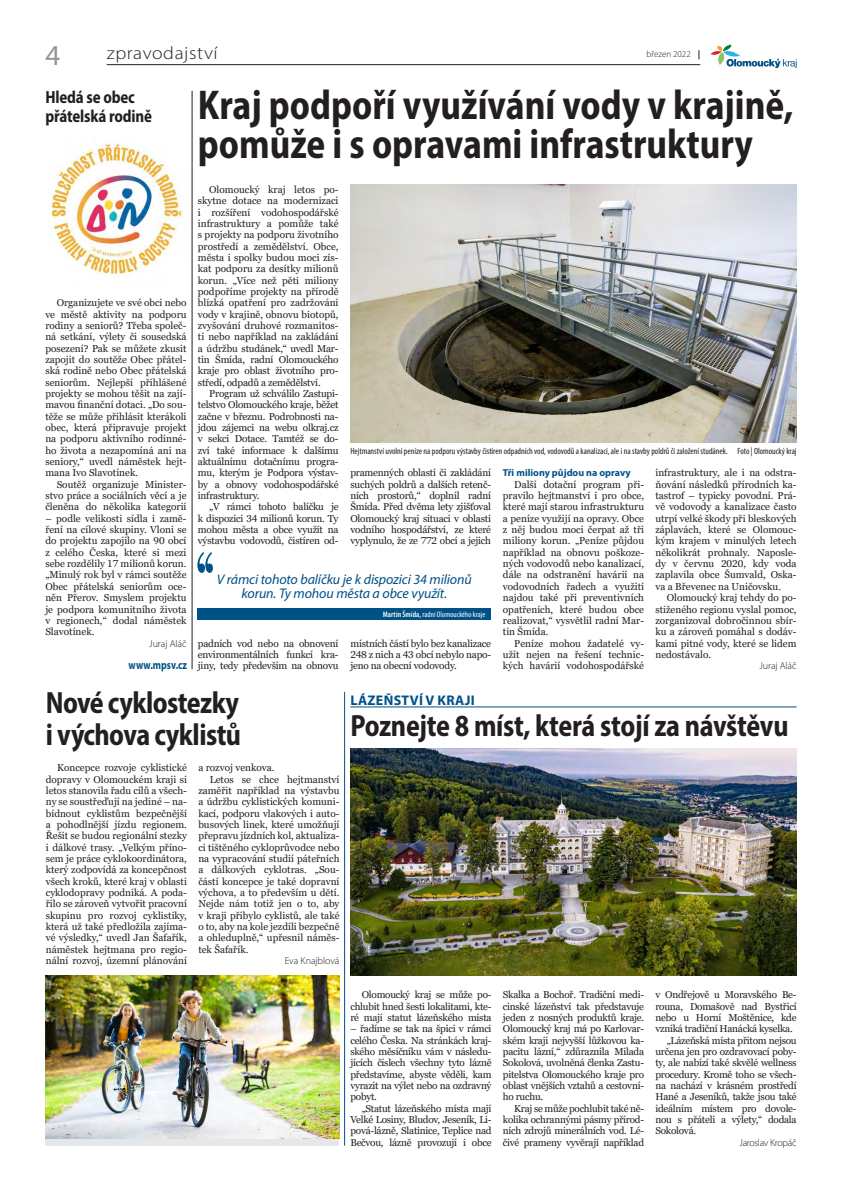
<style>
.page{position:relative;width:842px;height:1191px;background:#fff}
.page>*{position:absolute;margin:0;border:0;box-sizing:border-box;transform-origin:0 0}
.Otvírák{font:700 semi-condensed 41.8px/39px "Myriad Pro";color:#231f20;scale:.91 1}
.Podval{font:700 semi-condensed 30.8px/32px "Myriad Pro";letter-spacing:-.015em;color:#231f20;scale:.91 1}
.Mezititulek{font:29px "Myriad Pro";color:#939598}
.t1{font:300 18px "Myriad Pro";letter-spacing:.03em;color:#231f20;scale:1.1 1}
.Podval-2{font:700 semi-condensed 17.6px/19px "Myriad Pro";letter-spacing:-.01em;color:#231f20;scale:.91 1}
.Citace{font:italic 14px/14px "Myriad Pro";letter-spacing:-.01em;color:#005187;text-align:center}
.t2{font:700 14px "Myriad Pro";letter-spacing:.02em;color:#005187}
.Perex{font:700 12px "Myriad Pro";color:#005187;scale:.8 1}
.Chleba{font:10px/11.3px "Georgia Pro";letter-spacing:-.02em;color:#231f20;text-align:justify}
.Chleba-2{font:300 10px "Myriad Pro";letter-spacing:-.01em;color:#231f20}
.Mezititulek-2{font:700 10px "Myriad Pro";color:#005187}
.Chleba-3{font:10px "Georgia Pro";color:#231f20}
.Chleba-4{font:300 10px "Myriad Pro";letter-spacing:-.03em;color:#231f20}
.Popisek_fotografie{font:condensed 9px "Myriad Pro";color:#231f20}
.t3{font:300 9px "Myriad Pro";color:#231f20}
.t4{font:700 9px "Myriad Pro";color:#231f20}
.Citace-2{font:condensed 8px "Myriad Pro";letter-spacing:.01em;color:#fff}
.s1{font-weight:600}
</style>
<div class="page">
<hr style="left:107px;top:64px;width:593px;height:1px;background:#231f20">
<svg style="left:711px;top:44px;width:86px;height:24px"></svg>
<hr style="left:344px;top:692px;width:1px;height:453px;background:#005187">
<svg style="left:197px;top:552px;width:16px;height:21px"></svg>
<div style="left:197px;top:608px;width:294px;height:12px;background:#005187"></div>
<img style="left:350px;top:184px;width:447px;height:258px">
<hr style="left:350px;top:707px;width:447px;height:1px;background:#005187">
<img style="left:350px;top:748px;width:447px;height:227px">
<div style="left:45px;top:975px;width:294px;height:170px;background:#e6e7e9"></div>
<img style="left:45px;top:975px;width:294px;height:163px">
<hr style="left:192px;top:91px;width:1px;height:578px;background:#231f20">
<img style="left:50px;top:142px;width:133px;height:134px">
<p class="Mezititulek" style="left:45px;top:37px;width:16px">4</p>
<p class="t1" style="left:107px;top:42px;width:102px">zpravodajství</p>
<p class="t4" style="left:698px;top:48px;width:4px">|</p>
<p class="Otvírák" style="left:198px;top:84px;width:656px">Kraj podpoří využívání vody v krajině, pomůže i s opravami infrastruktury</p>
<p class="t3" style="left:646px;top:48px;width:46px">březen 2022</p>
<p class="Podval-2" style="left:45px;top:87px;width:119px">Hledá se obec přátelská rodině</p>
<p class="Chleba" style="left:45px;top:297px;width:143px;text-indent:11px">Organizujete ve své obci nebo ve městě aktivity na podporu rodiny a seniorů? Třeba společ&shy;ná setkání, výlety či sousedská posezení? Pak se můžete zkusit zapojit do soutěže Obec přátel&shy;ská rodině nebo Obec přátelská seniorům. Nejlepší přihlášené projekty se mohou těšit na zají&shy;mavou finanční dotaci. „Do sou&shy;těže se může přihlásit kterákoli obec, která připravuje projekt na podporu aktivního rodinné&shy;ho života a nezapomíná ani na seniory,“ uvedl náměstek hejt&shy;mana Ivo Slavotínek.</p>
<p class="Chleba" style="left:45px;top:479px;width:143px;text-indent:11px">Soutěž organizuje Minister&shy;stvo práce a sociálních věcí a je členěna do několika kategorií</p>
<p class="Chleba" style="left:45px;top:513px;width:143px">– podle velikosti sídla i zamě&shy;ření na cílové skupiny. Vloni se do projektu zapojilo na 90 obcí z celého Česka, které si mezi sebe rozdělily 17 milionů korun. „Minulý rok byl v rámci soutěže Obec přátelská seniorům oce&shy;něn Přerov. Smyslem projektu je podpora komunitního života v regionech,“ dodal náměstek Slavotínek.</p>
<p class="Chleba-2" style="left:149px;top:637px;width:39px">Juraj Aláč</p>
<p class="Perex" style="left:129px;top:657px;width:74px">www.mpsv.cz</p>
<p class="Chleba" style="left:198px;top:184px;width:142px;text-indent:11px">Olomoucký kraj letos po&shy;skytne dotace na modernizaci i rozšíření vodohospodářské infrastruktury a pomůže také s projekty na podporu životního prostředí a zemědělství. Obce, města i spolky budou moci zís&shy;kat podporu za desítky milionů korun. „Více než pěti miliony podpoříme projekty na přírodě blízká opatření pro zadržování vody v krajině, obnovu biotopů, zvyšování druhové rozmanitos&shy;ti nebo například na zakládání a údržbu studánek,“ uvedl Mar&shy;tin Šmída, radní Olomouckého kraje pro oblast životního pro&shy;středí, odpadů a zemědělství.</p>
<p class="Chleba" style="left:198px;top:388px;width:142px;text-indent:11px">Program už schválilo Zastupi&shy;telstvo Olomouckého kraje, běžet začne v březnu. Podrobnosti na&shy;jdou zájemci na webu olkraj.cz v sekci Dotace. Tamtéž se do&shy;zví také informace k dalšímu aktuálnímu dotačnímu progra&shy;mu, kterým je Podpora výstav&shy;by a obnovy vodohospodářské infrastruktury.</p>
<p class="Chleba" style="left:198px;top:502px;width:142px;text-indent:11px">„V rámci tohoto balíčku je k dispozici 34 milionů korun. Ty mohou města a obce využít na výstavbu vodovodů, čistíren od-</p>
<p class="Popisek_fotografie" style="left:350px;top:445px;width:448px">Hejtmanství uvolní peníze na podporu výstavby čistíren odpadních vod, vodovodů a kanalizací, ale i na stavby poldrů či založení studánek. Foto | Olomoucký kraj</p>
<p class="Chleba" style="left:655px;top:467px;width:143px">infrastruktury, ale i na odstra&shy;ňování následků přírodních ka&shy;tastrof – typicky povodní. Prá&shy;vě vodovody a kanalizace často utrpí velké škody při bleskových záplavách, které se Olomouc&shy;kým krajem v minulých letech několikrát prohnaly. Naposle&shy;dy v červnu 2020, kdy voda zaplavila obce Šumvald, Oska&shy;va a Břevenec na Uničovsku.</p>
<p class="Chleba" style="left:655px;top:592px;width:143px;text-indent:11px">Olomoucký kraj tehdy do po&shy;stiženého regionu vyslal pomoc, zorganizoval dobročinnou sbír&shy;ku a zároveň pomáhal s dodáv&shy;kami pitné vody, které se lidem nedostávalo.</p>
<p class="Chleba-2" style="left:759px;top:660px;width:39px">Juraj Aláč</p>
<p class="Chleba" style="left:350px;top:468px;width:142px">pramenných oblastí či zakládání suchých poldrů a dalších retenč&shy;ních prostorů,“ doplnil radní Šmída. Před dvěma lety zjišťoval Olomoucký kraj situaci v oblasti vodního hospodářství, ze které vyplynulo, že ze 772 obcí a jejich</p>
<p class="Mezititulek-2" style="left:503px;top:466px;width:129px">Tři miliony půjdou na opravy</p>
<p class="Chleba" style="left:503px;top:479px;width:143px;text-indent:11px">Další dotační program při&shy;pravilo hejtmanství i pro obce, které mají starou infrastrukturu a peníze využijí na opravy. Obce z něj budou moci čerpat až tři miliony korun. „Peníze půjdou například na obnovu poškoze&shy;ných vodovodů nebo kanalizací, dále na odstranění havárií na vodovodních řadech a využití najdou také při preventivních opatřeních, které budou obce realizovat,“ vysvětlil radní Mar&shy;tin Šmída.</p>
<p class="Chleba" style="left:503px;top:638px;width:143px;text-indent:11px">Peníze mohou žadatelé vy&shy;užít nejen na řešení technic&shy;kých havárií vodohospodářské</p>
<p class="Citace" style="left:217px;top:572px;width:256px">V rámci tohoto balíčku je k dispozici 34 milionů korun. Ty mohou města a obce využít.</p>
<p class="Citace-2" style="left:383px;top:610px;width:104px"><span class="s1">Martin Šmída,</span> radní Olomouckého kraje</p>
<p class="Chleba" style="left:350px;top:638px;width:142px">místních částí bylo bez kanalizace 248 z nich a 43 obcí nebylo napo&shy;jeno na obecní vodovody.</p>
<p class="Chleba" style="left:198px;top:638px;width:142px">padních vod nebo na obnovení environmentálních funkcí kra&shy;jiny, tedy především na obnovu</p>
<p class="Podval" style="left:46px;top:685px;width:216px">Nové cyklostezky i výchova cyklistů</p>
<p class="Chleba" style="left:46px;top:762px;width:143px;text-indent:11px">Koncepce rozvoje cyklistické dopravy v Olomouckém kraji si letos stanovila řadu cílů a všech&shy;ny se soustřeďují na jediné – na&shy;bídnout cyklistům bezpečnější a pohodlnější jízdu regionem.<br>Řešit se budou regionální stezky i dálkové trasy. „Velkým příno&shy;sem je práce cyklokoordinátora, který zodpovídá za koncepčnost všech kroků, které kraj v oblasti cyklodopravy podniká. A poda&shy;řilo se zároveň vytvořit pracovní skupinu pro rozvoj cyklistiky, která už také předložila zajíma&shy;vé výsledky,“ uvedl Jan Šafařík, náměstek hejtmana pro regio&shy;nální rozvoj, územní plánování</p>
<p class="Chleba-3" style="left:198px;top:762px;width:78px">a rozvoj venkova.</p>
<p class="Chleba" style="left:198px;top:774px;width:143px;text-indent:11px">Letos se chce hejtmanství zaměřit například na výstavbu a údržbu cyklistických komuni&shy;kací, podporu vlakových i auto&shy;busových linek, které umožňují přepravu jízdních kol, aktualiza&shy;ci tištěného cykloprůvodce nebo na vypracování studií páteřních a dálkových cyklotras. „Sou&shy;částí koncepce je také dopravní výchova, a to především u dětí.<br>Nejde nám totiž jen o to, aby v kraji přibylo cyklistů, ale také o to, aby na kole jezdili bezpečně a ohleduplně,“ upřesnil náměs&shy;tek Šafařík.</p>
<p class="Chleba-2" style="left:285px;top:954px;width:56px">Eva Knajblová</p>
<p class="t2" style="left:351px;top:691px;width:126px">LÁZEŇSTVÍ V KRAJI</p>
<p class="Podval" style="left:350px;top:708px;width:483px">Poznejte 8 míst, která stojí za návštěvu</p>
<p class="Chleba" style="left:350px;top:989px;width:143px;text-indent:11px">Olomoucký kraj se může po&shy;chlubit hned šesti lokalitami, kte&shy;ré mají statut lázeňského místa</p>
<p class="Chleba" style="left:350px;top:1023px;width:143px">– řadíme se tak na špici v rámci celého Česka. Na stránkách kraj&shy;ského měsíčníku vám v následu&shy;jících číslech všechny tyto lázně představíme, abyste věděli, kam vyrazit na výlet nebo na ozdravný pobyt.</p>
<p class="Chleba" style="left:350px;top:1102px;width:143px;text-indent:11px">„Statut lázeňského místa mají Velké Losiny, Bludov, Jeseník, Li&shy;pová-lázně, Slatinice, Teplice nad Bečvou, lázně provozují i obce</p>
<p class="Chleba" style="left:503px;top:989px;width:143px">Skalka a Bochoř. Tradiční medi&shy;cinské lázeňství tak představuje jeden z nosných produktů kraje.<br>Olomoucký kraj má po Karlovar&shy;ském kraji nejvyšší lůžkovou ka&shy;pacitu lázní,“ zdůraznila Milada Sokolová, uvolněná členka Zastu&shy;pitelstva Olomouckého kraje pro oblast vnějších vztahů a cestovní&shy;ho ruchu.</p>
<p class="Chleba" style="left:503px;top:1102px;width:143px;text-indent:11px">Kraj se může pochlubit také ně&shy;kolika ochrannými pásmy přírod&shy;ních zdrojů minerálních vod. Lé&shy;čivé prameny vyvěrají například</p>
<p class="Chleba" style="left:655px;top:989px;width:143px">v Ondřejově u Moravského Be&shy;rouna, Domašově nad Bystřicí nebo u Horní Moštěnice, kde vzniká tradiční Hanácká kyselka.</p>
<p class="Chleba" style="left:655px;top:1034px;width:143px;text-indent:11px">„Lázeňská místa přitom nejsou určena jen pro ozdravovací poby&shy;ty, ale nabízí také skvělé wellness procedury. Kromě toho se všech&shy;na nachází v krásném prostředí Hané a Jeseníků, takže jsou také ideálním místem pro dovole&shy;nou s přáteli a výlety,“ dodala Sokolová.</p>
<p class="Chleba-4" style="left:740px;top:1136px;width:58px">Jaroslav Kropáč</p>
</div>
